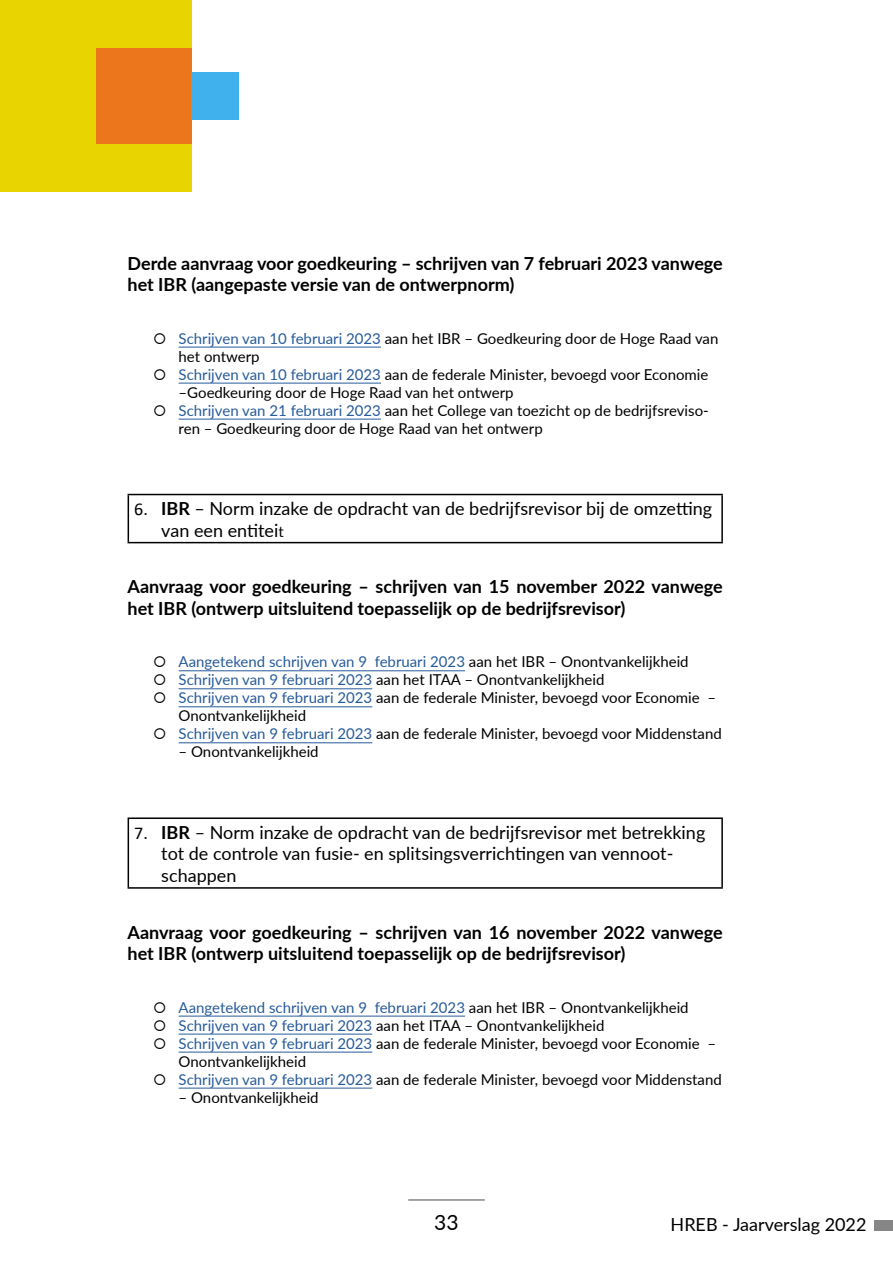
<style>
.page{position:relative;width:893px;height:1263px;background:#fff}
.page>*{position:absolute;margin:0;border:0;box-sizing:border-box;transform-origin:0 0}
.t1{font:21px "Lato";color:#000}
.txt{font:700 18px/21.6px "Lato";color:#000}
.t2{font:18px/21.6px "Lato";color:#000}
.t3{font:15px/18px "Lato";color:#000}
.t4{font:15px "Lato";color:#275b9b}
.s1{color:#275b9b}
.s2{font-family:"Calibri"}
.s3{font-weight:700}
.s4{font-size:15px}
.s5{color:#000}
</style>
<div class="page">
<hr style="left:408px;top:1199px;width:77px;height:2px;background:#878686">
<div style="left:874px;top:1220px;width:19px;height:11px;background:#878686"></div>
<hr style="left:179px;top:347px;width:202px;height:1px;background:#275b9b">
<hr style="left:179px;top:383px;width:202px;height:1px;background:#275b9b">
<hr style="left:179px;top:419px;width:202px;height:1px;background:#275b9b">
<hr style="left:179px;top:670px;width:286px;height:1px;background:#275b9b">
<hr style="left:179px;top:688px;width:193px;height:1px;background:#275b9b">
<hr style="left:179px;top:706px;width:193px;height:1px;background:#275b9b">
<hr style="left:179px;top:742px;width:193px;height:1px;background:#275b9b">
<hr style="left:179px;top:1016px;width:286px;height:1px;background:#275b9b">
<hr style="left:179px;top:1034px;width:193px;height:1px;background:#275b9b">
<hr style="left:179px;top:1052px;width:193px;height:1px;background:#275b9b">
<hr style="left:179px;top:1088px;width:193px;height:1px;background:#275b9b">
<hr style="left:128px;top:494px;width:595px;height:1px;background:#000">
<hr style="left:128px;top:495px;width:1px;height:47px;background:#000">
<hr style="left:721px;top:495px;width:2px;height:47px;background:#000">
<hr style="left:128px;top:542px;width:595px;height:1px;background:#000">
<hr style="left:128px;top:817px;width:595px;height:2px;background:#000">
<hr style="left:128px;top:819px;width:1px;height:68px;background:#000">
<hr style="left:721px;top:819px;width:2px;height:68px;background:#000">
<hr style="left:128px;top:887px;width:595px;height:2px;background:#000">
<div style="left:0;top:0;width:191px;height:191px;background:#e8d401"></div>
<div style="left:96px;top:48px;width:95px;height:96px;background:#ec761c"></div>
<div style="left:191px;top:72px;width:48px;height:48px;background:#40b1ed"></div>
<p class="txt" style="left:128px;top:251px;width:597px">Derde aanvraag voor goedkeuring – schrijven van 7 februari 2023 vanwege het IBR (aangepaste versie van de ontwerpnorm)</p>
<p class="t3" style="left:179px;top:328px;width:541px"><span class="s1">Schrijven van 10 februari 2023</span> aan het IBR – Goedkeuring door de Hoge Raad van het ontwerp</p>
<p class="t3" style="left:179px;top:364px;width:531px"><span class="s1">Schrijven van 10 februari 2023</span> aan de federale Minister, bevoegd voor Economie –Goedkeuring door de Hoge Raad van het ontwerp</p>
<p class="t3" style="left:179px;top:400px;width:532px"><span class="s1">Schrijven van 21 februari 2023</span> aan het College van toezicht op de bedrijfsreviso&shy;ren – Goedkeuring door de Hoge Raad van het ontwerp</p>
<p class="t2" style="left:161px;top:497px;width:552px;text-indent:-27px"><span class="s2">6.</span> <span class="s3">IBR</span> – Norm inzake de opdracht van de bedrijfsrevisor bij de omzetting van een entitei<span class="s4">t</span></p>
<p class="txt" style="left:128px;top:575px;width:597px">Aanvraag voor goedkeuring – schrijven van 15 november 2022 vanwege het IBR (ontwerp uitsluitend toepasselijk op de bedrijfsrevisor)</p>
<p class="t4" style="left:179px;top:651px;width:512px">Aangetekend schrijven van 9 februari 2023 <span class="s5">aan het IBR – Onontvankelijkheid</span></p>
<p class="t3" style="left:179px;top:670px;width:427px"><span class="s1">Schrijven van 9 februari 2023</span> aan het ITAA – Onontvankelijkheid</p>
<p class="t3" style="left:179px;top:688px;width:539px"><span class="s1">Schrijven van 9 februari 2023</span> aan de federale Minister, bevoegd voor Economie –<br>Onontvankelijkheid</p>
<p class="t3" style="left:179px;top:724px;width:545px"><span class="s1">Schrijven van 9 februari 2023</span> aan de federale Minister, bevoegd voor Middenstand</p>
<p class="t3" style="left:179px;top:742px;width:142px">– Onontvankelijkheid</p>
<p class="t2" style="left:161px;top:821px;width:545px;text-indent:-27px"><span class="s2">7.</span> <span class="s3">IBR</span> – Norm inzake de opdracht van de bedrijfsrevisor met betrekking tot de controle van fusie‐ en splitsingsverrichtingen van vennoot&shy;schappen</p>
<p class="txt" style="left:128px;top:920px;width:597px">Aanvraag voor goedkeuring – schrijven van 16 november 2022 vanwege het IBR (ontwerp uitsluitend toepasselijk op de bedrijfsrevisor)</p>
<p class="t4" style="left:179px;top:996px;width:512px">Aangetekend schrijven van 9 februari 2023 <span class="s5">aan het IBR – Onontvankelijkheid</span></p>
<p class="t3" style="left:179px;top:1015px;width:427px"><span class="s1">Schrijven van 9 februari 2023</span> aan het ITAA – Onontvankelijkheid</p>
<p class="t3" style="left:179px;top:1033px;width:539px"><span class="s1">Schrijven van 9 februari 2023</span> aan de federale Minister, bevoegd voor Economie –<br>Onontvankelijkheid</p>
<p class="t3" style="left:179px;top:1069px;width:545px"><span class="s1">Schrijven van 9 februari 2023</span> aan de federale Minister, bevoegd voor Middenstand</p>
<p class="t3" style="left:179px;top:1087px;width:142px">– Onontvankelijkheid</p>
<h1 class="t1" style="left:434px;top:1208px;width:26px">33</h1>
<p class="t2" style="left:671px;top:1213px;width:197px">HREB - Jaarverslag 2022</p>
</div>
